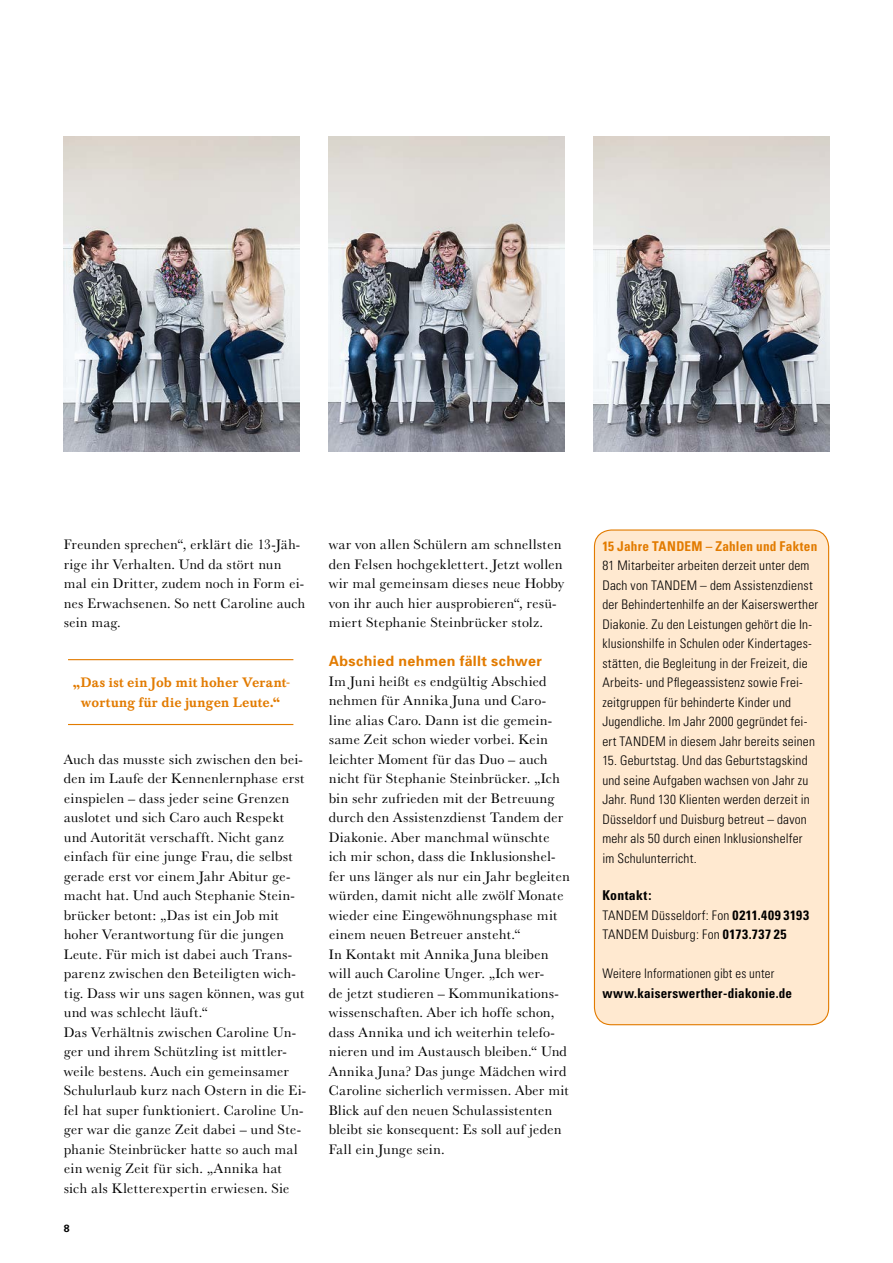
<style>
.page{position:relative;width:893px;height:1263px;background:#fff}
.page>*{position:absolute;margin:0;border:0;box-sizing:border-box;transform-origin:0 0}
.t1{font:14.25px/19.5px "Baskerville No 2 BT";letter-spacing:-.005em;color:#000}
.t2{font:700 14.25px "Univers";letter-spacing:.025em;color:#e27b00}
.t3{font:500 13.5px/19.5px "Baskerville BQ";letter-spacing:.015em;color:#e27b00;text-align:center}
.t4{font:700 condensed 13.5px "Univers";letter-spacing:.015em;color:#000}
.t5{font:700 condensed 13.5px "Univers";letter-spacing:.015em;color:#e27b00}
.t6{font:300 condensed 13.2px/19.5px "Univers";letter-spacing:.015em;color:#000}
.t7{font:700 10.5px "Univers";color:#000}
.s1{font-weight:700;font-size:13.5px}
</style>
<div class="page">
<hr style="left:68px;top:659px;width:225px;height:1px;background:#e27b00">
<hr style="left:68px;top:724px;width:225px;height:1px;background:#e27b00">
<div style="left:594px;top:530px;width:235px;height:495px;background:#ffe9d0;border-radius:17px"></div>
<div style="left:594px;top:529px;width:235px;height:496px;border:1px solid #e27b00;border-radius:17px"></div>
<img style="left:64px;top:136px;width:235px;height:316px">
<img style="left:594px;top:136px;width:235px;height:316px">
<img style="left:329px;top:136px;width:235px;height:316px">
<p class="t1" style="left:64px;top:534px;width:243px">Freunden sprechen“, erklärt die 13-Jäh&shy;rige ihr Verhalten. Und da stört nun mal ein Dritter, zudem noch in Form ei&shy;nes Erwachsenen. So nett Caroline auch sein mag.</p>
<p class="t3" style="left:73px;top:673px;width:219px">„Das ist ein Job mit hoher Verant&shy;wortung für die jungen Leute.“</p>
<p class="t1" style="left:64px;top:749px;width:244px">Auch das musste sich zwischen den bei&shy;den im Laufe der Kennenlernphase erst einspielen – dass jeder seine Grenzen auslotet und sich Caro auch Respekt und Autorität verschafft. Nicht ganz einfach für eine junge Frau, die selbst gerade erst vor einem Jahr Abitur ge&shy;macht hat. Und auch Stephanie Stein&shy;brücker betont: „Das ist ein Job mit hoher Verantwortung für die jungen Leute. Für mich ist dabei auch Trans&shy;parenz zwischen den Beteiligten wich&shy;tig. Dass wir uns sagen können, was gut und was schlecht läuft.“<br>Das Verhältnis zwischen Caroline Un&shy;ger und ihrem Schützling ist mittler&shy;weile bestens. Auch ein gemeinsamer Schulurlaub kurz nach Ostern in die Ei&shy;fel hat super funktioniert. Caroline Un&shy;ger war die ganze Zeit dabei – und Ste&shy;phanie Steinbrücker hatte so auch mal ein wenig Zeit für sich. „Annika hat sich als Kletterexpertin erwiesen. Sie</p>
<p class="t7" style="left:64px;top:1222px;width:7px">8</p>
<p class="t1" style="left:329px;top:534px;width:237px">war von allen Schülern am schnellsten den Felsen hochgeklettert. Jetzt wollen wir mal gemeinsam dieses neue Hobby von ihr auch hier ausprobieren“, resü&shy;miert Stephanie Steinbrücker stolz.</p>
<p class="t2" style="left:329px;top:652px;width:215px">Abschied nehmen fällt schwer</p>
<p class="t1" style="left:329px;top:671px;width:243px">Im Juni heißt es endgültig Abschied nehmen für Annika Juna und Caro&shy;line alias Caro. Dann ist die gemein&shy;same Zeit schon wieder vorbei. Kein leichter Moment für das Duo – auch nicht für Stephanie Steinbrücker. „Ich bin sehr zufrieden mit der Betreuung durch den Assistenzdienst Tandem der Diakonie. Aber manchmal wünschte ich mir schon, dass die Inklusionshel&shy;fer uns länger als nur ein Jahr begleiten würden, damit nicht alle zwölf Monate wieder eine Eingewöhnungsphase mit einem neuen Betreuer ansteht.“<br>In Kontakt mit Annika Juna bleiben will auch Caroline Unger. „Ich wer-<br>de jetzt studieren – Kommunikations&shy;wissenschaften. Aber ich hoffe schon, dass Annika und ich weiterhin telefo&shy;nieren und im Austausch bleiben.“ Und Annika Juna? Das junge Mädchen wird Caroline sicherlich vermissen. Aber mit Blick auf den neuen Schulassistenten bleibt sie konsequent: Es soll auf jeden Fall ein Junge sein.</p>
<p class="t5" style="left:602px;top:537px;width:216px">15 Jahre TANDEM – Zahlen und Fakten</p>
<p class="t6" style="left:602px;top:556px;width:217px">81 Mitarbeiter arbeiten derzeit unter dem Dach von TANDEM – dem Assistenzdienst der Behindertenhilfe an der Kaiserswerther Diakonie. Zu den Leistungen gehört die In&shy;klusionshilfe in Schulen oder Kindertages&shy;stätten, die Begleitung in der Freizeit, die Arbeits- und Pflegeassistenz sowie Frei&shy;zeitgruppen für behinderte Kinder und Jugendliche. Im Jahr 2000 gegründet fei&shy;ert TANDEM in diesem Jahr bereits seinen</p>
<p class="t6" style="left:602px;top:751px;width:209px">15. Geburtstag. Und das Geburtstagskind und seine Aufgaben wachsen von Jahr zu Jahr. Rund 130 Klienten werden derzeit in Düsseldorf und Duisburg betreut – davon mehr als 50 durch einen Inklusionshelfer im Schulunterricht.</p>
<p class="t4" style="left:602px;top:887px;width:51px">Kontakt:</p>
<p class="t6" style="left:602px;top:905px;width:208px">TANDEM Düsseldorf: Fon <span class="s1">0211.409 3193<br></span>TANDEM Duisburg: Fon <span class="s1">0173.737 25</span></p>
<p class="t6" style="left:602px;top:964px;width:173px">Weitere Informationen gibt es unter</p>
<p class="t4" style="left:602px;top:985px;width:191px">www.kaiserswerther-diakonie.de</p>
</div>
